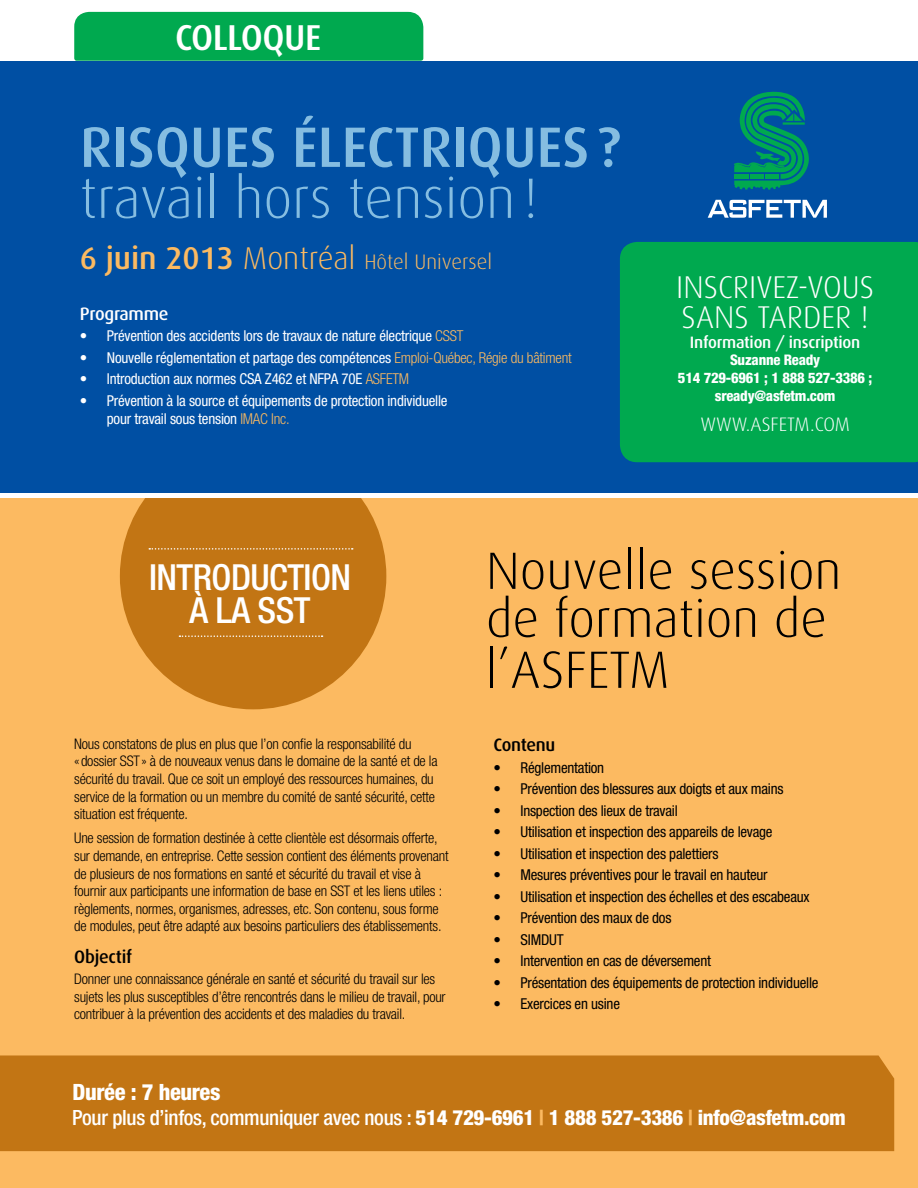
<style>
.page{position:relative;width:918px;height:1188px;background:#fff}
.page>*{position:absolute;margin:0;border:0;box-sizing:border-box;transform-origin:0 0}
.t1{font:500 57px "Dax";color:#85bde1}
.t2{font:300 57px "Dax";color:#85bde1}
.t3{font:300 52.5px/49.5px "Dax";color:#000}
.t4{font:500 condensed 36px/32.8px "Helvetica Neue";letter-spacing:-.015em;color:#fff;text-align:center}
.t5{font:500 36px "Dax";color:#fff}
.t6{font:300 31.5px/30px "Dax";color:#fff}
.t7{font:800 condensed 22.5px "Helvetica Neue";letter-spacing:-.015em;color:#fff}
.t8{font:800 condensed 21px "Helvetica Neue";letter-spacing:-.015em;color:#fff}
.t9{font:300 21px "Dax";color:#fcba61}
.t10{font:300 19.5px "Dax";letter-spacing:-.01em;color:#fff}
.t11{font:500 18px "Dax";letter-spacing:-.015em;color:#000}
.t12{font:500 18px "Dax";color:#fff}
.t13{font:500 16.5px "Dax";letter-spacing:-.015em;color:#fff}
.t14{font:condensed 15px "Helvetica Neue";letter-spacing:-.015em;color:#000}
.t15{font:condensed 15px/18px "Helvetica Neue";letter-spacing:-.015em;color:#fff}
.t16{font:300 condensed 14.7px/17.5px "Helvetica Neue";letter-spacing:-.015em;color:#000}
.t17{font:800 condensed 14.7px/17.5px "Helvetica Neue";letter-spacing:-.015em;color:#fff;text-align:center}
.s1{font-weight:500;font-size:31.5px}
.s2{font-size:31.5px}
.s3{font-weight:300;color:#fcba61}
.s4{font-weight:500}
.s5{color:#fcba61}
</style>
<div class="page">
<div style="left:0;top:499px;width:918px;height:689px;background:#fcba61"></div>
<div style="left:0;top:61px;width:918px;height:431px;background:#004fa3"></div>
<div style="left:74px;top:12px;width:349px;height:49px;background:#00a94f"></div>
<div style="left:620px;top:242px;width:298px;height:220px;background:#00a94f"></div>
<div style="left:0;top:1055px;width:894px;height:96px;background:#c27514"></div>
<svg style="left:734px;top:91px;width:75px;height:99px"></svg>
<hr style="left:783px;top:122px;width:22px;height:3px;background:#00a94f">
<svg style="left:708px;top:200px;width:119px;height:18px"></svg>
<svg style="left:120px;top:499px;width:266px;height:210px;fill:#c27514"></svg>
<svg style="left:149px;top:548px;width:204px;height:2px"></svg>
<svg style="left:179px;top:635px;width:144px;height:2px"></svg>
<h3 class="t5" style="left:175px;top:18px;width:148px">Colloque</h3>
<h1 class="t1" style="left:80px;top:115px;width:138px">RISQUES</h1>
<h1 class="t1" style="left:292px;top:115px;width:75px">ÉLECTRI</h1>
<h1 class="t1" style="left:468px;top:115px;width:57px">QUES</h1>
<h1 class="t1" style="left:597px;top:115px;width:26px">?</h1>
<h1 class="t2" style="left:80px;top:167px;width:459px">travail hors tension!</h1>
<h3 class="t9" style="left:80px;top:250px;width:414px"><span class="s1">6 juin 2013</span> <span class="s2">Montréal</span> Hôtel U niversel</h3>
<p class="t12" style="left:80px;top:303px;width:90px">Programme</p>
<p class="t15" style="left:80px;top:327px;width:385px">• Prévention des accidents lors de travaux de nature électrique <span class="s3">CSST</span></p>
<p class="t15" style="left:80px;top:348px;width:493px">• Nouvelle réglementation et partage des compétences <span class="s3">Emploi-Québec, Régie du bâtiment</span></p>
<p class="t15" style="left:80px;top:370px;width:331px">• Introduction aux normes CSA Z462 et NFPA 70E <span class="s3">ASFETM</span></p>
<p class="t15" style="left:107px;top:391px;width:342px;text-indent:-27px">• Prévention à la source et équipements de protection individuelle pour travail sous tension <span class="s3">IMAC Inc.</span></p>
<h3 class="t6" style="left:676px;top:273px;width:200px">I nscrivez-vous sans tarder !</h3>
<p class="t13" style="left:690px;top:333px;width:172px">Information / inscription</p>
<p class="t17" style="left:678px;top:351px;width:196px">Suzanne Ready<br>514 729-6961 ; 1 888 527-3386 ; sready@asfetm.com</p>
<h3 class="t10" style="left:700px;top:413px;width:17px">www</h3>
<h3 class="t10" style="left:746px;top:413px;width:103px">.asfetm.com</h3>
<h3 class="t4" style="left:149px;top:560px;width:204px">INTRODUCTION<br>À LA SST</h3>
<p class="t16" style="left:74px;top:735px;width:365px">Nous constatons de plus en plus que l’on confie la responsabilité du «dossier SST» à de nouveaux venus dans le domaine de la santé et de la sécurité du travail. Que ce soit un employé des ressources humaines, du service de la formation ou un membre du comité de santé sécurité, cette situation est fréquente.</p>
<p class="t16" style="left:74px;top:829px;width:376px">Une session de formation destinée à cette clientèle est désormais offerte, sur demande, en entreprise. Cette session contient des éléments provenant de plusieurs de nos formations en santé et sécurité du travail et vise à fournir aux participants une information de base en SST et les liens utiles : règlements, normes, organismes, adresses, etc. Son contenu, sous forme de modules, peut être adapté aux besoins particuliers des établissements.</p>
<p class="t11" style="left:74px;top:947px;width:59px">Objectif</p>
<p class="t16" style="left:74px;top:970px;width:373px">Donner une connaissance générale en santé et sécurité du travail sur les sujets les plus susceptibles d’être rencontrés dans le milieu de travail, pour contribuer à la prévention des accidents et des maladies du travail.</p>
<h2 class="t3" style="left:486px;top:547px;width:357px">Nouvelle session de formation de l’ASFET</h2>
<h2 class="t3" style="left:629px;top:646px;width:42px">M</h2>
<p class="t11" style="left:494px;top:735px;width:63px">Contenu</p>
<p class="t14" style="left:494px;top:759px;width:112px">• Réglementation</p>
<p class="t14" style="left:494px;top:780px;width:292px">• Prévention des blessures aux doigts et aux mains</p>
<p class="t14" style="left:494px;top:802px;width:186px">• Inspection des lieux de travail</p>
<p class="t14" style="left:494px;top:823px;width:281px">• Utilisation et inspection des appareils de levage</p>
<p class="t14" style="left:494px;top:845px;width:227px">• Utilisation et inspection des palettiers</p>
<p class="t14" style="left:494px;top:866px;width:276px">• Mesures préventives pour le travail en hauteur</p>
<p class="t14" style="left:494px;top:888px;width:318px">• Utilisation et inspection des échelles et des escabeaux</p>
<p class="t14" style="left:494px;top:909px;width:179px">• Prévention des maux de dos</p>
<p class="t14" style="left:494px;top:931px;width:72px">• SIMDUT</p>
<p class="t14" style="left:494px;top:952px;width:219px">• Intervention en cas de déversement</p>
<p class="t14" style="left:494px;top:974px;width:326px">• Présentation des équipements de protection individuelle</p>
<p class="t14" style="left:494px;top:995px;width:128px">• Exercices en usine</p>
<h3 class="t7" style="left:72px;top:1078px;width:150px">Durée : 7 heures</h3>
<h3 class="t8" style="left:72px;top:1105px;width:775px"><span class="s4">Pour plus d’infos, communiquer avec nous :</span> 514 729-6961 <span class="s5">|</span> 1 888 527-3386 <span class="s5">|</span> info@asfetm.com</h3>
</div>
